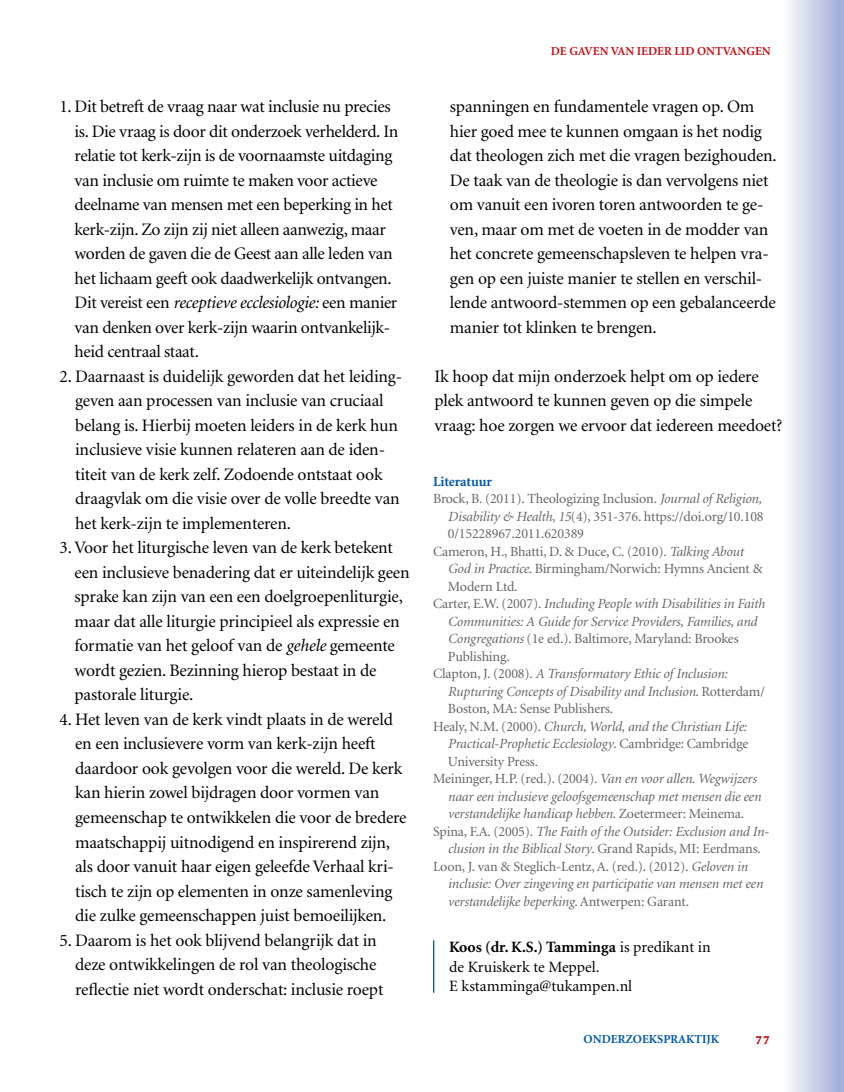
<style>
.page{position:relative;width:844px;height:1092px;background:#fff}
.page>*{position:absolute;margin:0;border:0;box-sizing:border-box;transform-origin:0 0}
.t1{font:17.5px/24.5px "Minion";letter-spacing:-.01em;color:#000}
.t2{font:15.75px/19.2px "Minion";color:#000}
.t3{font:italic 14px "Minion";letter-spacing:-.01em;color:#636466}
.t4{font:14px "Minion";letter-spacing:-.01em;color:#636466}
.t5{font:700 14px "Minion";letter-spacing:-.01em;color:#0058a9}
.t6{font:700 12.25px "Minion";color:#c4161c}
.t7{font:700 12.25px "Minion";color:#0058a9}
.s1{font-style:italic}
.s2{font-style:normal}
.s3{font-weight:700}
</style>
<div class="page">
<div style="left:782px;top:0;width:61px;height:1091px;background:linear-gradient(to right,#fff,#9dabd7)"></div>
<hr style="left:433px;top:940px;width:1px;height:52px;background:#0058a9">
<p class="t1" style="left:75px;top:95px;width:325px;text-indent:-15px">1. Dit betreft de vraag naar wat inclusie nu precies is. Die vraag is door dit onderzoek verhelderd. In relatie tot kerk-zijn is de voornaamste uitdaging van inclusie om ruimte te maken voor actieve deelname van mensen met een beperking in het kerk-zijn. Zo zijn zij niet alleen aanwezig, maar worden de gaven die de Geest aan alle leden van het lichaam geeft ook daadwerkelijk ontvangen.<br>Dit vereist een <span class="s1">receptieve ecclesiologie:</span> een manier van denken over kerk-zijn waarin ontvankelijk&shy;heid centraal staat.</p>
<p class="t1" style="left:75px;top:364px;width:328px;text-indent:-16px">2. Daarnaast is duidelijk geworden dat het leiding&shy;geven aan processen van inclusie van cruciaal belang is. Hierbij moeten leiders in de kerk hun inclusieve visie kunnen relateren aan de iden&shy;titeit van de kerk zelf. Zodoende ontstaat ook draagvlak om die visie over de volle breedte van het kerk-zijn te implementeren.</p>
<p class="t1" style="left:74px;top:536px;width:336px;text-indent:-15px">3. Voor het liturgische leven van de kerk betekent een inclusieve benadering dat er uiteindelijk geen sprake kan zijn van een een doelgroepenliturgie, maar dat alle liturgie principieel als expressie en formatie van het geloof van de <span class="s1">gehele</span> gemeente wordt gezien. Bezinning hierop bestaat in de pastorale liturgie.</p>
<p class="t1" style="left:75px;top:707px;width:333px;text-indent:-16px">4. Het leven van de kerk vindt plaats in de wereld en een inclusievere vorm van kerk-zijn heeft daardoor ook gevolgen voor die wereld. De kerk kan hierin zowel bijdragen door vormen van gemeenschap te ontwikkelen die voor de bredere maatschappij uitnodigend en inspirerend zijn, als door vanuit haar eigen geleefde Verhaal kri&shy;tisch te zijn op elementen in onze samenleving die zulke gemeenschappen juist bemoeilijken.</p>
<p class="t1" style="left:75px;top:928px;width:310px;text-indent:-16px">5. Daarom is het ook blijvend belangrijk dat in deze ontwikkelingen de rol van theologische reflectie niet wordt onderschat: inclusie roept</p>
<p class="t6" style="left:550px;top:45px;width:221px">DE GAVEN VAN IEDER LID ONTVANGEN</p>
<p class="t1" style="left:450px;top:95px;width:328px">spanningen en fundamentele vragen op. Om hier goed mee te kunnen omgaan is het nodig dat theologen zich met die vragen bezighouden.<br>De taak van de theologie is dan vervolgens niet om vanuit een ivoren toren antwoorden te ge&shy;ven, maar om met de voeten in de modder van het concrete gemeenschapsleven te helpen vra&shy;gen op een juiste manier te stellen en verschil&shy;lende antwoord-stemmen op een gebalanceerde manier tot klinken te brengen.</p>
<p class="t1" style="left:434px;top:364px;width:349px">Ik hoop dat mijn onderzoek helpt om op iedere plek antwoord te kunnen geven op die simpele vraag: hoe zorgen we ervoor dat iedereen meedoet?</p>
<p class="t5" style="left:433px;top:474px;width:60px">Literatuur</p>
<p class="t4" style="left:433px;top:491px;width:330px">Brock, B. (2011). Theologizing Inclusion. <span class="s1">Journal of Religion,</span></p>
<p class="t4" style="left:448px;top:509px;width:317px"><span class="s1">Disability &amp; Health</span>, <span class="s1">15</span>(4), 351-376. https://doi.org/10.108</p>
<p class="t4" style="left:448px;top:526px;width:137px">0/15228967.2011.620389</p>
<p class="t4" style="left:433px;top:544px;width:312px">Cameron, H., Bhatti, D. &amp; Duce, C. (2010). <span class="s1">Talking About</span></p>
<p class="t4" style="left:448px;top:561px;width:316px"><span class="s1">God in Practice</span>. Birmingham/Norwich: Hymns Ancient &amp;</p>
<p class="t4" style="left:448px;top:579px;width:71px">Modern Ltd.</p>
<p class="t3" style="left:433px;top:596px;width:333px"><span class="s2">Carter, E.W. (2007).</span> Including People with Disabilities in Faith</p>
<p class="t3" style="left:448px;top:614px;width:311px">Communities: A Guide for Service Providers, Families, and</p>
<p class="t4" style="left:448px;top:631px;width:292px"><span class="s1">Congregations</span> (1e ed.). Baltimore, Maryland: Brookes</p>
<p class="t4" style="left:448px;top:649px;width:63px">Publishing.</p>
<p class="t3" style="left:433px;top:666px;width:296px"><span class="s2">Clapton, J. (2008).</span> A Transformatory Ethic of Inclusion:</p>
<p class="t3" style="left:448px;top:684px;width:318px">Rupturing Concepts of Disability and Inclusion<span class="s2">. Rotterdam/</span></p>
<p class="t4" style="left:448px;top:701px;width:167px">Boston, MA: Sense Publishers.</p>
<p class="t3" style="left:433px;top:719px;width:315px"><span class="s2">Healy, N.M. (2000).</span> Church, World, and the Christian Life:</p>
<p class="t3" style="left:448px;top:736px;width:302px">Practical-Prophetic Ecclesiology<span class="s2">. Cambridge: Cambridge</span></p>
<p class="t4" style="left:448px;top:754px;width:92px">University Press.</p>
<p class="t4" style="left:433px;top:771px;width:325px">Meininger, H.P. (red.). (2004). <span class="s1">Van en voor allen. Wegwijzers</span></p>
<p class="t3" style="left:448px;top:789px;width:314px">naar een inclusieve geloofsgemeenschap met mensen die een</p>
<p class="t3" style="left:448px;top:806px;width:297px">verstandelijke handicap hebben<span class="s2">. Zoetermeer: Meinema.</span></p>
<p class="t3" style="left:433px;top:824px;width:337px"><span class="s2">Spina, F.A. (2005).</span> The Faith of the Outsider: Exclusion and In-</p>
<p class="t3" style="left:448px;top:841px;width:314px">clusion in the Biblical Story<span class="s2">. Grand Rapids, MI: Eerdmans.</span></p>
<p class="t4" style="left:433px;top:859px;width:316px">Loon, J. van &amp; Steglich-Lentz, A. (red.). (2012). <span class="s1">Geloven in</span></p>
<p class="t3" style="left:448px;top:876px;width:316px">inclusie: Over zingeving en participatie van mensen met een</p>
<p class="t3" style="left:448px;top:894px;width:242px">verstandelijke beperking<span class="s2">. Antwerpen: Garant.</span></p>
<p class="t2" style="left:449px;top:938px;width:263px"><span class="s3">Koos (dr. K.S.) Tamminga</span> is predikant in de Kruiskerk te Meppel.<br>E kstamminga@tukampen.nl</p>
<p class="t7" style="left:583px;top:1033px;width:137px">ONDERZOEKSPRAKTIJK</p>
<p class="t6" style="left:755px;top:1033px;width:15px">77</p>
</div>
